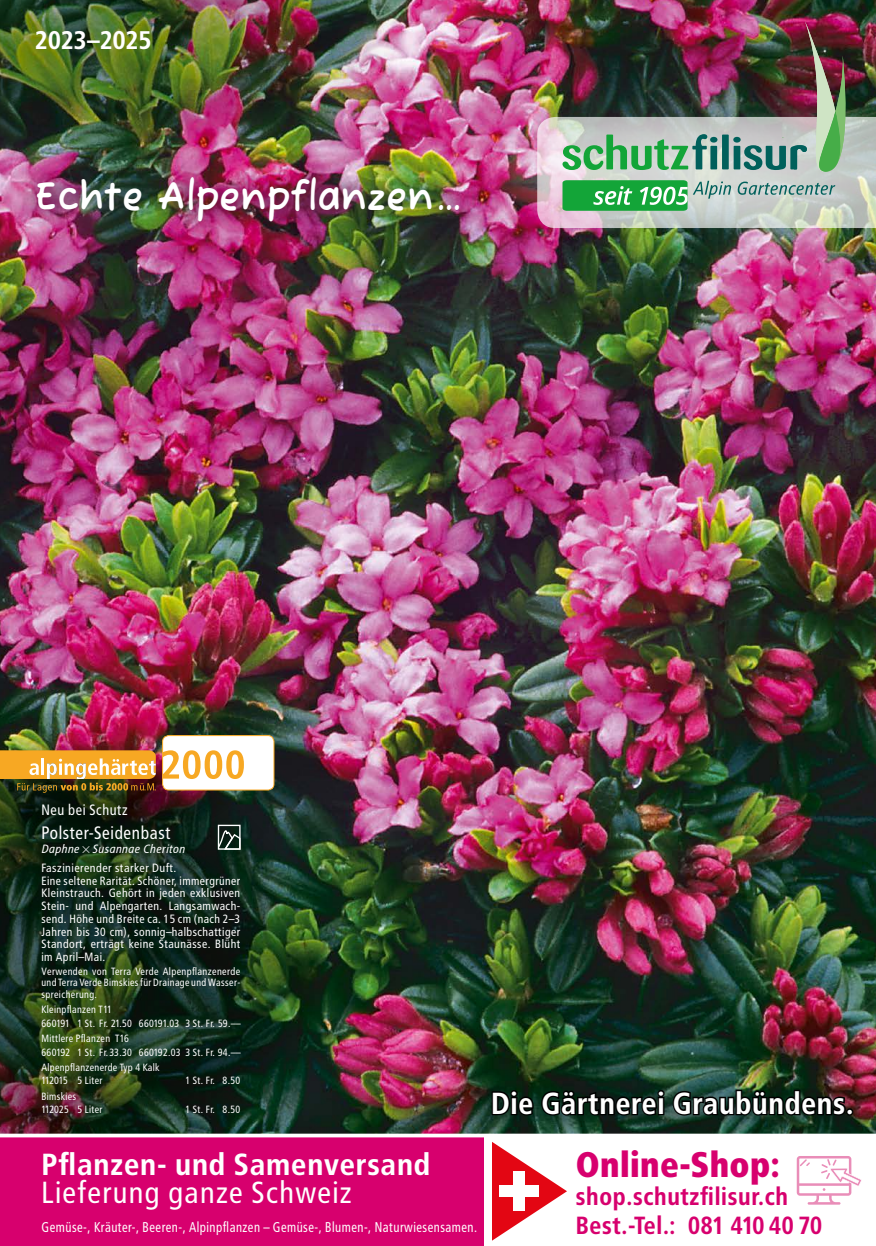
<style>
.page{position:relative;width:876px;height:1246px;background:#fff}
.page>*{position:absolute;margin:0;border:0;box-sizing:border-box;transform-origin:0 0}
.t1{font:700 40.5px "Fuzzy Bubbles";color:#fff;scale:.95 1}
.t2{font:900 35.4px "Transit";letter-spacing:.005em;color:#d7006e;scale:.96 1}
.t3{font:700 30.45px "Transit";letter-spacing:.005em;color:#fff}
.t4{font:30.45px "Transit";letter-spacing:.005em;color:#fff}
.t5{font:700 25.5px "Transit";letter-spacing:-.02em;color:#fff}
.t6{font:700 24.75px/28.3px "Transit";letter-spacing:.005em;color:#d7006e;scale:.96 1}
.t7{font:18px "Transit";color:#fff;scale:.95 1}
.t8{font:15px "Transit";color:#fff;scale:.95 1}
.t9{font:14.25px "Transit";color:#fff;scale:.89 1}
.t10{font:12px/12.8px "Transit";color:#fff;text-align:justify;scale:.96 1}
.t11{font:12px/19.2px "Transit";color:#fff}
.t12{font:10.5px/13.4px "Transit";letter-spacing:-.005em;color:#fff;scale:.95 1}
.t13{font:10.5px/11.7px "Transit";letter-spacing:-.005em;color:#fff;text-align:justify;scale:.96 1}
.s1{font-style:italic}
.s2{font-family:"Floraprint Sonderzeichen";font-size:9.75px}
</style>
<div class="page">
<img style="left:0;top:0;width:876px;height:1134px">
<img style="left:0;top:0;width:409px;height:147px">
<img style="left:478px;top:117px;width:59px;height:111px">
<img style="left:0;top:733px;width:315px;height:401px">
<img style="left:537px;top:21px;width:339px;height:207px">
<div style="left:163px;top:735px;width:111px;height:55px;background:#fff;border-radius:6px"></div>
<div style="left:162px;top:735px;width:112px;height:55px;border:1px solid #f7a823;border-radius:6px"></div>
<div style="left:478px;top:1080px;width:389px;height:54px;background:#0a1817;opacity:.5"></div>
<svg style="left:490px;top:1090px;width:21px;height:26px"></svg>
<div style="left:511px;top:1090px;width:7px;height:7px;border:3px solid #000;border-radius:50%"></div>
<div style="left:511px;top:1097px;width:6px;height:18px;border:3px solid #000"></div>
<svg style="left:517px;top:1089px;width:141px;height:28px;background:#05150e"></svg>
<div style="left:657px;top:1090px;width:8px;height:7px;border:3px solid #000;border-radius:50%"></div>
<div style="left:658px;top:1097px;width:6px;height:18px;border:3px solid #000"></div>
<svg style="left:671px;top:1088px;width:176px;height:29px;background:#111d17"></svg>
<div style="left:846px;top:1108px;width:7px;height:7px;border:3px solid #000;border-radius:50%"></div>
<div style="left:18px;top:159px;width:460px;height:81px;background:#252d2c;opacity:.5"></div>
<div style="left:0;top:1136px;width:483px;height:110px;background:#d7006e"></div>
<svg style="left:492px;top:1142px;width:75px;height:99px"></svg>
<div style="left:500px;top:1185px;width:39px;height:12px;background:#fff"></div>
<div style="left:514px;top:1171px;width:11px;height:40px;background:#fff"></div>
<svg style="left:797px;top:1156px;width:65px;height:48px"></svg>
<hr style="left:0;top:1134px;width:876px;height:3px;background:#fff">
<img style="left:0;top:743px;width:244px;height:108px">
<h3 class="t5" style="left:35px;top:25px;width:118px">2023–2025</h3>
<h1 class="t1" style="left:35px;top:162px;width:449px">Echte Alpenpflanzen…</h1>
<p class="t8" style="left:41px;top:801px;width:93px">Neu bei Schutz</p>
<h3 class="t7" style="left:41px;top:822px;width:138px">Polster-Seidenbast</h3>
<p class="t11" style="left:41px;top:839px;width:145px"><span class="s1">Daphne</span> <span class="s2">1</span> <span class="s1">Susannae Cheriton<br></span>Faszinierender starker Duft.</p>
<p class="t10" style="left:41px;top:874px;width:209px">Eine seltene Rarität. Schöner, immergrüner Kleinstrauch. Gehört in jeden exklusiven Stein- und Alpengarten. Langsamwach&shy;send. Höhe und Breite ca. 15 cm (nach 2–3<br>Jahren bis 30 cm), sonnig–halbschattiger Standort, erträgt keine Staunässe. Blüht im April–Mai.</p>
<p class="t13" style="left:41px;top:965px;width:209px">Verwenden von Terra Verde Alpenpflanzenerde und Terra Verde Bimskies für Drainage und Wasser&shy;spreicherung.</p>
<p class="t12" style="left:41px;top:1003px;width:211px">Kleinpflanzen T11<br>660191 1 St. Fr. 21.50 660191.03 3 St. Fr. 59.––</p>
<p class="t12" style="left:41px;top:1032px;width:211px">Mittlere Pflanzen T16<br>660192 1 St. Fr.33.30 660192.03 3 St. Fr. 94.––</p>
<p class="t12" style="left:41px;top:1061px;width:126px">Alpenpflanzenerde Typ 4 Kalk<br>112015 5 Liter</p>
<p class="t12" style="left:185px;top:1074px;width:60px">1 St. Fr. 8.50</p>
<p class="t12" style="left:41px;top:1090px;width:66px">Bimskies<br>112025 5 Liter</p>
<p class="t12" style="left:185px;top:1103px;width:60px">1 St. Fr. 8.50</p>
<h3 class="t3" style="left:42px;top:1146px;width:391px">Pflanzen- und Samenversand</h3>
<h3 class="t4" style="left:42px;top:1175px;width:313px">Lieferung ganze Schweiz</h3>
<p class="t9" style="left:42px;top:1218px;width:491px">Gemüse-, Kräuter-, Beeren-, Alpinpflanzen – Gemüse-, Blumen-, Naturwiesensamen.</p>
<h3 class="t3" style="left:491px;top:1085px;width:364px">Die Gärtnerei Graubündens.</h3>
<h2 class="t2" style="left:576px;top:1143px;width:214px">Online-Shop:</h2>
<h3 class="t6" style="left:576px;top:1182px;width:259px">shop.schutzfilisur.ch<br>Best.-Tel.: 081 410 40 70</h3>
</div>
